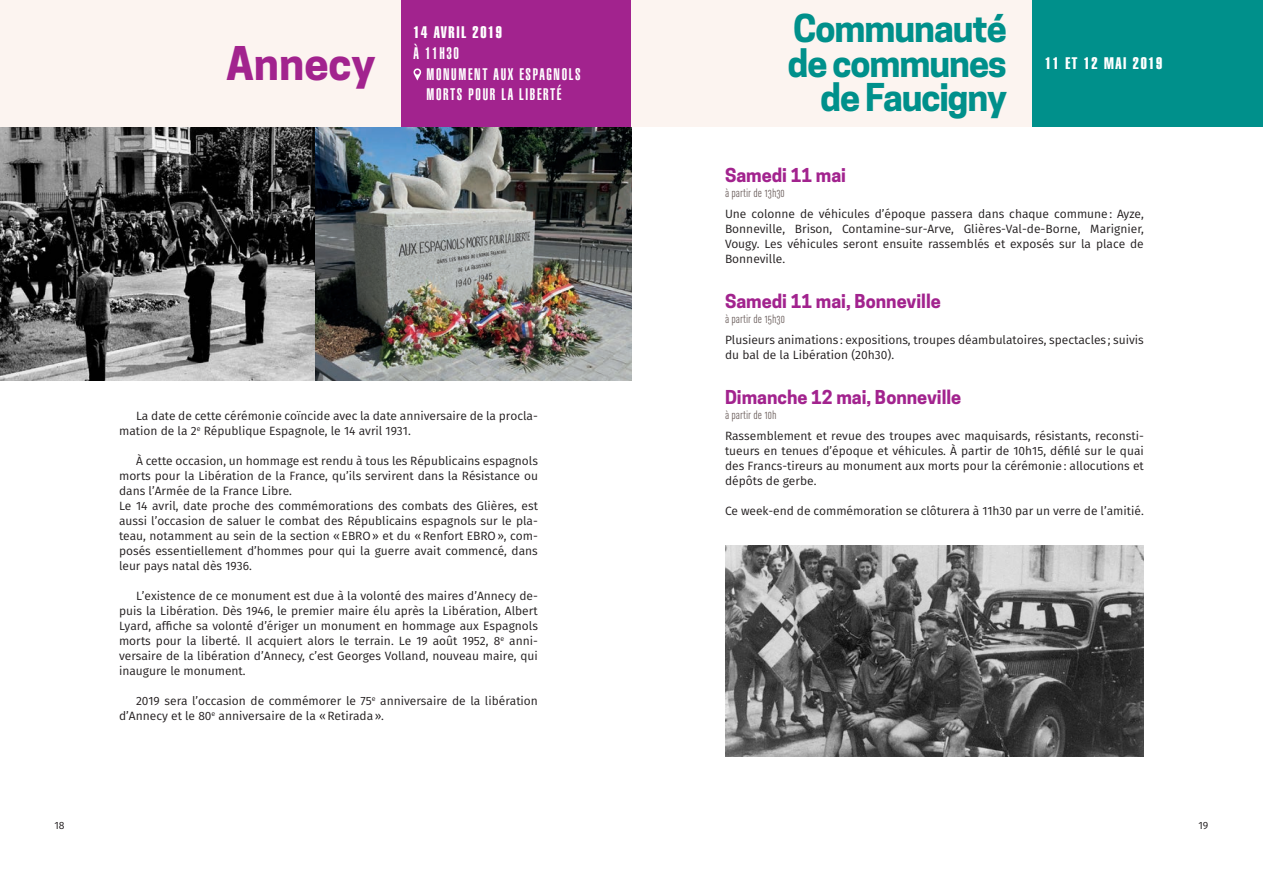
<style>
.page{position:relative;width:1263px;height:893px;background:#fff}
.page>*{position:absolute;margin:0;border:0;box-sizing:border-box;transform-origin:0 0}
.t1{font:800 43.5px "Cooper Hewitt";color:#a2238e}
.t2{font:800 36px/34.5px "Cooper Hewitt";letter-spacing:-.03em;color:#00908b;text-align:right}
.texte{font:800 18px "Cooper Hewitt";color:#a2238e}
.t3{font:16.5px/19.8px "Helvetica LT Std Ultra Comp";letter-spacing:.1em;color:#fff}
.t4{font:16.5px "Helvetica LT Std Extra Comp";letter-spacing:.1em;color:#fff}
.texte-2{font:12px/15px "Fira Sans";color:#231f20;text-align:justify}
.t5{font:12px "DIN Cond Regular Alternate";color:#6b5e5c}
.t6{font:10.5px "Fira Sans";color:#231f20}
</style>
<div class="page">
<img style="left:0;top:127px;width:631px;height:253px">
<img style="left:725px;top:545px;width:419px;height:212px">
<div style="left:1032px;top:0;width:231px;height:127px;background:#00908b"></div>
<div style="left:401px;top:0;width:230px;height:127px;background:#a2238e"></div>
<svg style="left:413px;top:68px;width:8px;height:12px"></svg>
<div style="left:631px;top:0;width:401px;height:127px;background:#fcf4f0"></div>
<div style="left:0;top:0;width:401px;height:127px;background:#fcf4f0"></div>
<p class="t1" style="left:226px;top:37px;width:151px">Annecy</p>
<p class="t4" style="left:413px;top:23px;width:90px">14 AVRIL 2019</p>
<p class="t3" style="left:413px;top:44px;width:47px">À 11H30</p>
<p class="t3" style="left:426px;top:65px;width:156px">MONUMENT AUX ESPAGNOLS<br>MORTS POUR LA LIBERTÉ</p>
<p class="texte-2" style="left:119px;top:408px;width:420px;text-indent:17px">La date de cette cérémonie coïncide avec la date anniversaire de la procla&shy;mation de la 2<sup>e</sup> République Espagnole, le 14 avril 1931.</p>
<p class="texte-2" style="left:119px;top:453px;width:420px;text-indent:17px">À cette occasion, un hommage est rendu à tous les Républicains espagnols morts pour la Libération de la France, qu’ils servirent dans la Résistance ou dans l’Armée de la France Libre.</p>
<p class="texte-2" style="left:119px;top:498px;width:420px">Le 14 avril, date proche des commémorations des combats des Glières, est aussi l’occasion de saluer le combat des Républicains espagnols sur le pla&shy;teau, notamment au sein de la section «EBRO» et du «Renfort EBRO», com&shy;posés essentiellement d’hommes pour qui la guerre avait commencé, dans leur pays natal dès 1936.</p>
<p class="texte-2" style="left:119px;top:588px;width:420px;text-indent:17px">L’existence de ce monument est due à la volonté des maires d’Annecy de&shy;puis la Libération. Dès 1946, le premier maire élu après la Libération, Albert Lyard, affiche sa volonté d’ériger un monument en hommage aux Espagnols morts pour la liberté. Il acquiert alors le terrain. Le 19 août 1952, 8<sup>e</sup> anni&shy;versaire de la libération d’Annecy, c’est Georges Volland, nouveau maire, qui inaugure le monument.</p>
<p class="texte-2" style="left:119px;top:693px;width:420px;text-indent:17px">2019 sera l’occasion de commémorer le 75<sup>e</sup> anniversaire de la libération d’Annecy et le 80<sup>e</sup> anniversaire de la «Retirada».</p>
<p class="t2" style="left:788px;top:12px;width:221px">Communauté de communes de Faucigny</p>
<p class="t4" style="left:1045px;top:53px;width:119px">11 ET 12 MAI 2019</p>
<p class="texte" style="left:725px;top:165px;width:123px">Samedi 11 mai</p>
<p class="t5" style="left:725px;top:186px;width:61px">à partir de 13h30</p>
<p class="texte-2" style="left:725px;top:206px;width:420px">Une colonne de véhicules d’époque passera dans chaque commune: Ayze, Bonneville, Brison, Contamine-sur-Arve, Glières-Val-de-Borne, Marignier, Vougy. Les véhicules seront ensuite rassemblés et exposés sur la place de Bonneville.</p>
<p class="texte" style="left:725px;top:291px;width:217px">Samedi 11 mai, Bonneville</p>
<p class="t5" style="left:725px;top:312px;width:61px">à partir de 15h30</p>
<p class="texte-2" style="left:725px;top:332px;width:420px">Plusieurs animations : expositions, troupes déambulatoires, spectacles ; suivis du bal de la Libération (20h30).</p>
<p class="texte" style="left:725px;top:387px;width:238px">Dimanche 12 mai, Bonneville</p>
<p class="t5" style="left:725px;top:408px;width:53px">à partir de 10h</p>
<p class="texte-2" style="left:725px;top:428px;width:420px">Rassemblement et revue des troupes avec maquisards, résistants, reconsti&shy;tueurs en tenues d’époque et véhicules. À partir de 10h15, défilé sur le quai des Francs-tireurs au monument aux morts pour la cérémonie: allocutions et dépôts de gerbe.</p>
<p class="texte-2" style="left:725px;top:503px;width:420px">Ce week-end de commémoration se clôturera à 11h30 par un verre de l’amitié.</p>
<p class="t6" style="left:54px;top:818px;width:12px">18</p>
<p class="t6" style="left:1198px;top:818px;width:11px">19</p>
</div>
